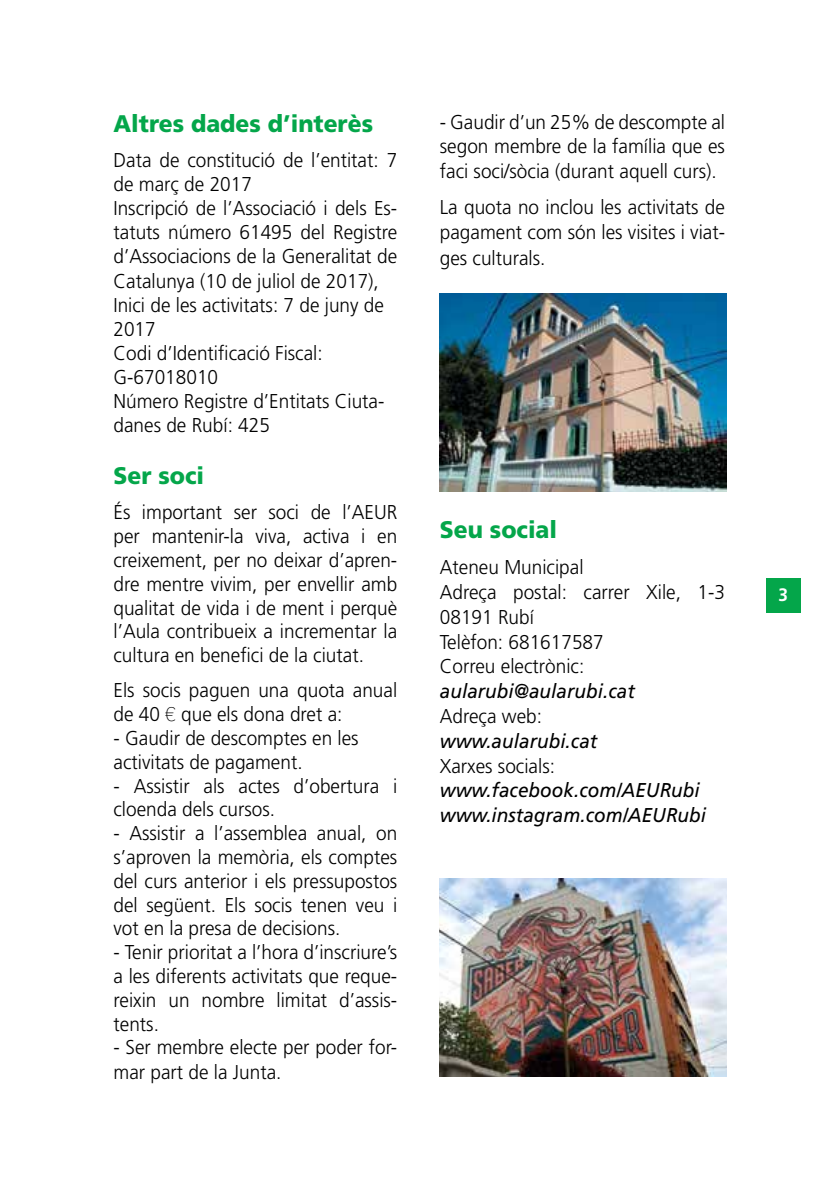
<style>
.page{position:relative;width:840px;height:1191px;background:#fff}
.page>*{position:absolute;margin:0;border:0;box-sizing:border-box;transform-origin:0 0}
.t1{font:900 24px "Frutiger";color:#04a64a;scale:.95 1}
.t2{font:300 20px/23.8px "Frutiger";color:#000;scale:.95 1}
.t3{font:italic 20px/24.8px "Frutiger";color:#000;scale:.95 1}
.t4{font:700 18px "Frutiger";color:#fff;scale:.95 1}
.s1{font-family:"Helvetica Neue";font-weight:100}
</style>
<div class="page">
<div style="left:765px;top:578px;width:34px;height:34px;background:#04a64a"></div>
<img style="left:439px;top:293px;width:287px;height:198px">
<img style="left:439px;top:878px;width:287px;height:198px">
<p class="t1" style="left:113px;top:109px;width:275px">Altres dades d’interès</p>
<p class="t2" style="left:113px;top:148px;width:300px">Data de constitució de l’entitat: 7 de març de 2017<br>Inscripció de l’Associació i dels Es&shy;tatuts número 61495 del Registre d’Associacions de la Generalitat de<br>Catalunya (10 de juliol de 2017),<br>Inici de les activitats: 7 de juny de<br>2017<br>Codi d’Identificació Fiscal:<br>G-67018010<br>Número Registre d’Entitats Ciuta&shy;danes de Rubí: 425</p>
<p class="t1" style="left:113px;top:461px;width:97px">Ser soci</p>
<p class="t2" style="left:113px;top:500px;width:300px;text-align:justify">És important ser soci de l’AEUR per mantenir-la viva, activa i en creixement, per no deixar d’apren&shy;dre mentre vivim, per envellir amb qualitat de vida i de ment i perquè l’Aula contribueix a incrementar la cultura en benefici de la ciutat.</p>
<p class="t2" style="left:113px;top:678px;width:300px">Els socis paguen una quota anual de 40 <span class="s1">€</span> que els dona dret a:</p>
<p class="t2" style="left:113px;top:726px;width:259px">- Gaudir de descomptes en les activitats de pagament.</p>
<p class="t2" style="left:113px;top:773px;width:300px">- Assistir als actes d’obertura i cloenda dels cursos.</p>
<p class="t2" style="left:113px;top:821px;width:300px;text-align:justify">- Assistir a l’assemblea anual, on s’aproven la memòria, els comptes del curs anterior i els pressupostos del següent. Els socis tenen veu i vot en la presa de decisions.</p>
<p class="t2" style="left:113px;top:940px;width:300px;text-align:justify">- Tenir prioritat a l’hora d’inscriure’s a les diferents activitats que reque&shy;reixin un nombre limitat d’assis&shy;tents.</p>
<p class="t2" style="left:113px;top:1035px;width:300px;line-height:25px">- Ser membre electe per poder for&shy;mar part de la Junta.</p>
<p class="t2" style="left:439px;top:110px;width:301px;line-height:24.4px;text-align:justify">- Gaudir d’un 25% de descompte al segon membre de la família que es faci soci/sòcia (durant aquell curs).</p>
<p class="t2" style="left:439px;top:195px;width:301px;line-height:25px;text-align:justify">La quota no inclou les activitats de pagament com són les visites i viat&shy;ges culturals.</p>
<p class="t1" style="left:439px;top:515px;width:125px">Seu social</p>
<p class="t2" style="left:439px;top:555px;width:301px;line-height:24.8px">Ateneu Municipal<br>Adreça postal: carrer Xile, 1-3<br>08191 Rubí<br>Telèfon: 681617587<br>Correu electrònic:</p>
<p class="t3" style="left:439px;top:679px;width:206px">aularubi@aularubi.cat</p>
<p class="t2" style="left:439px;top:704px;width:109px">Adreça web:</p>
<p class="t3" style="left:439px;top:728px;width:167px">www.aularubi.cat</p>
<p class="t2" style="left:439px;top:754px;width:123px">Xarxes socials:</p>
<p class="t3" style="left:439px;top:778px;width:282px">www.facebook.com/AEURubi www.instagram.com/AEURubi</p>
<p class="t4" style="left:778px;top:584px;width:12px">3</p>
</div>
